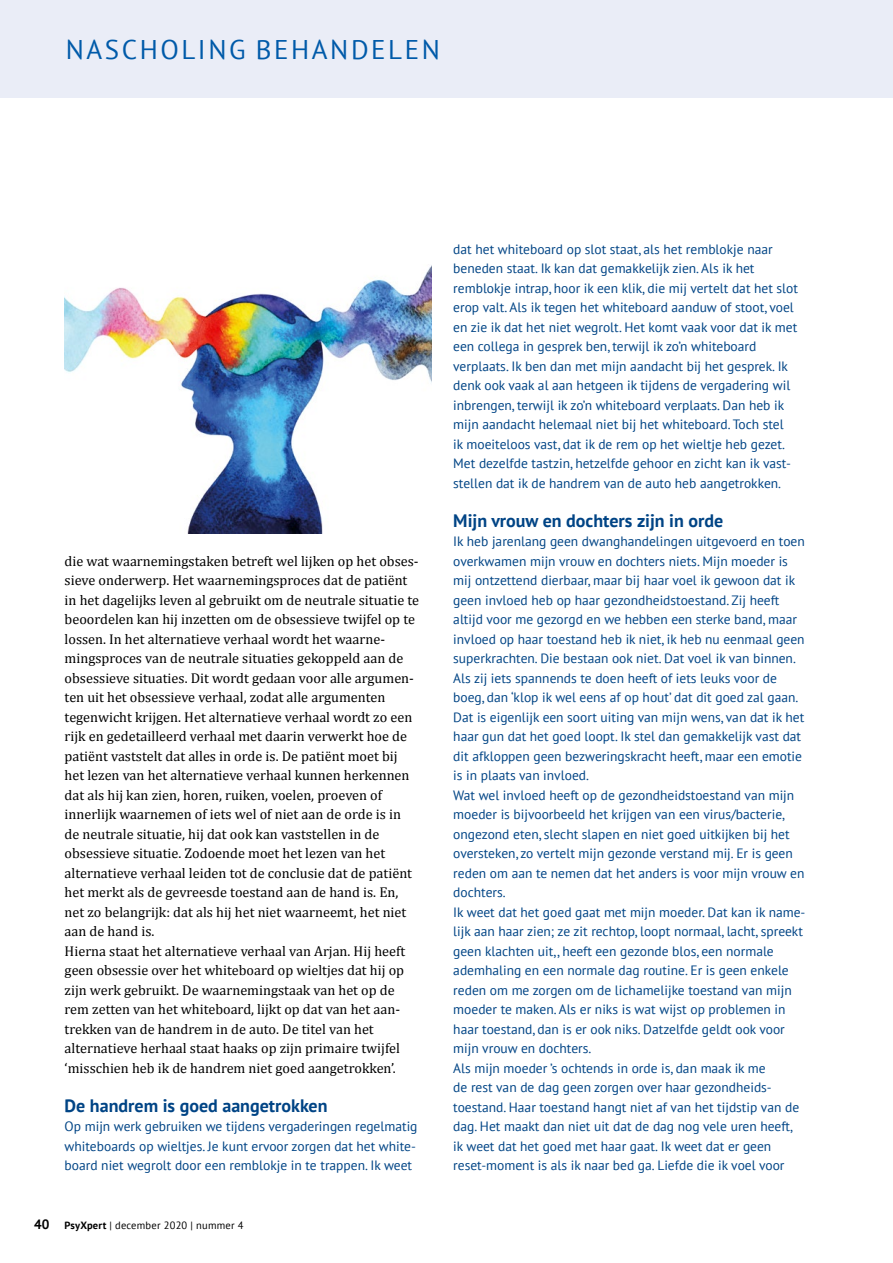
<style>
.page{position:relative;width:893px;height:1263px;background:#fff}
.page>*{position:absolute;margin:0;border:0;box-sizing:border-box;transform-origin:0 0}
.t1{font:27px "PT Sans";letter-spacing:.095em;color:#005aa9}
.t2{font:700 18px "PT Sans";color:#004485}
.t3{font:14.25px/19.5px "Cambria";color:#000}
.t4{font:13.5px/19.5px "PT Sans";color:#004485}
.t5{font:10.5px "PT Sans";letter-spacing:.02em;color:#000}
.s1{font-weight:700;font-size:13.5px}
.s2{font-weight:700}
</style>
<div class="page">
<div style="left:0;top:0;width:893px;height:98px;background:#eaedf7"></div>
<img style="left:65px;top:265px;width:367px;height:269px">
<h1 class="t1" style="left:66px;top:32px;width:376px">NASCHOLING BEHANDELEN</h1>
<p class="t3" style="left:65px;top:551px;width:356px">die wat waarnemingstaken betreft wel lijken op het obses&shy;sieve onderwerp. Het waarnemingsproces dat de patiënt in het dagelijks leven al gebruikt om de neutrale situatie te beoordelen kan hij inzetten om de obsessieve twijfel op te lossen. In het alternatieve verhaal wordt het waarne&shy;mingsproces van de neutrale situaties gekoppeld aan de obsessieve situaties. Dit wordt gedaan voor alle argumen&shy;ten uit het obsessieve verhaal, zodat alle argumenten tegenwicht krijgen. Het alternatieve verhaal wordt zo een rijk en gedetailleerd verhaal met daarin verwerkt hoe de patiënt vaststelt dat alles in orde is. De patiënt moet bij het lezen van het alternatieve verhaal kunnen herkennen dat als hij kan zien, horen, ruiken, voelen, proeven of innerlijk waarnemen of iets wel of niet aan de orde is in de neutrale situatie, hij dat ook kan vaststellen in de obsessieve situatie. Zodoende moet het lezen van het alternatieve verhaal leiden tot de conclusie dat de patiënt het merkt als de gevreesde toestand aan de hand is. En, net zo belangrijk: dat als hij het niet waarneemt, het niet aan de hand is.<br>Hierna staat het alternatieve verhaal van Arjan. Hij heeft geen obsessie over het whiteboard op wieltjes dat hij op zijn werk gebruikt. De waarnemingstaak van het op de rem zetten van het whiteboard, lijkt op dat van het aan&shy;trekken van de handrem in de auto. De titel van het alternatieve herhaal staat haaks op zijn primaire twijfel ‘misschien heb ik de handrem niet goed aangetrokken’.</p>
<h2 class="t2" style="left:65px;top:1093px;width:264px">De handrem is goed aangetrokken</h2>
<p class="t4" style="left:65px;top:1116px;width:354px;text-align:justify">Op mijn werk gebruiken we tijdens vergaderingen regelmatig whiteboards op wieltjes. Je kunt ervoor zorgen dat het white&shy;board niet wegrolt door een remblokje in te trappen. Ik weet</p>
<p class="t5" style="left:34px;top:1218px;width:211px"><span class="s1">40</span> <span class="s2">PsyXpert</span> | december 2020 | nummer 4</p>
<p class="t4" style="left:453px;top:239px;width:346px">dat het whiteboard op slot staat, als het remblokje naar beneden staat. Ik kan dat gemakkelijk zien. Als ik het remblokje intrap, hoor ik een klik, die mij vertelt dat het slot erop valt. Als ik tegen het whiteboard aanduw of stoot, voel en zie ik dat het niet wegrolt. Het komt vaak voor dat ik met een collega in gesprek ben, terwijl ik zo’n whiteboard verplaats. Ik ben dan met mijn aandacht bij het gesprek. Ik denk ook vaak al aan hetgeen ik tijdens de vergadering wil inbrengen, terwijl ik zo’n whiteboard verplaats. Dan heb ik mijn aandacht helemaal niet bij het whiteboard. Toch stel<br>ik moeiteloos vast, dat ik de rem op het wieltje heb gezet.<br>Met dezelfde tastzin, hetzelfde gehoor en zicht kan ik vast&shy;stellen dat ik de handrem van de auto heb aangetrokken.</p>
<h2 class="t2" style="left:453px;top:508px;width:272px">Mijn vrouw en dochters zijn in orde</h2>
<p class="t4" style="left:453px;top:531px;width:354px">Ik heb jarenlang geen dwanghandelingen uitgevoerd en toen overkwamen mijn vrouw en dochters niets. Mijn moeder is mij ontzettend dierbaar, maar bij haar voel ik gewoon dat ik geen invloed heb op haar gezondheidstoestand. Zij heeft altijd voor me gezorgd en we hebben een sterke band, maar invloed op haar toestand heb ik niet, ik heb nu eenmaal geen superkrachten. Die bestaan ook niet. Dat voel ik van binnen.<br>Als zij iets spannends te doen heeft of iets leuks voor de boeg, dan ‘klop ik wel eens af op hout’ dat dit goed zal gaan.<br>Dat is eigenlijk een soort uiting van mijn wens, van dat ik het haar gun dat het goed loopt. Ik stel dan gemakkelijk vast dat dit afkloppen geen bezweringskracht heeft, maar een emotie is in plaats van invloed.<br>Wat wel invloed heeft op de gezondheidstoestand van mijn moeder is bijvoorbeeld het krijgen van een virus/bacterie, ongezond eten, slecht slapen en niet goed uitkijken bij het oversteken, zo vertelt mijn gezonde verstand mij. Er is geen reden om aan te nemen dat het anders is voor mijn vrouw en dochters.<br>Ik weet dat het goed gaat met mijn moeder. Dat kan ik name&shy;lijk aan haar zien; ze zit rechtop, loopt normaal, lacht, spreekt geen klachten uit,, heeft een gezonde blos, een normale ademhaling en een normale dag routine. Er is geen enkele reden om me zorgen om de lichamelijke toestand van mijn moeder te maken. Als er niks is wat wijst op problemen in haar toestand, dan is er ook niks. Datzelfde geldt ook voor mijn vrouw en dochters.<br>Als mijn moeder ’s ochtends in orde is, dan maak ik me<br>de rest van de dag geen zorgen over haar gezondheids&shy;toestand. Haar toestand hangt niet af van het tijdstip van de dag. Het maakt dan niet uit dat de dag nog vele uren heeft, ik weet dat het goed met haar gaat. Ik weet dat er geen reset-moment is als ik naar bed ga. Liefde die ik voel voor</p>
</div>
